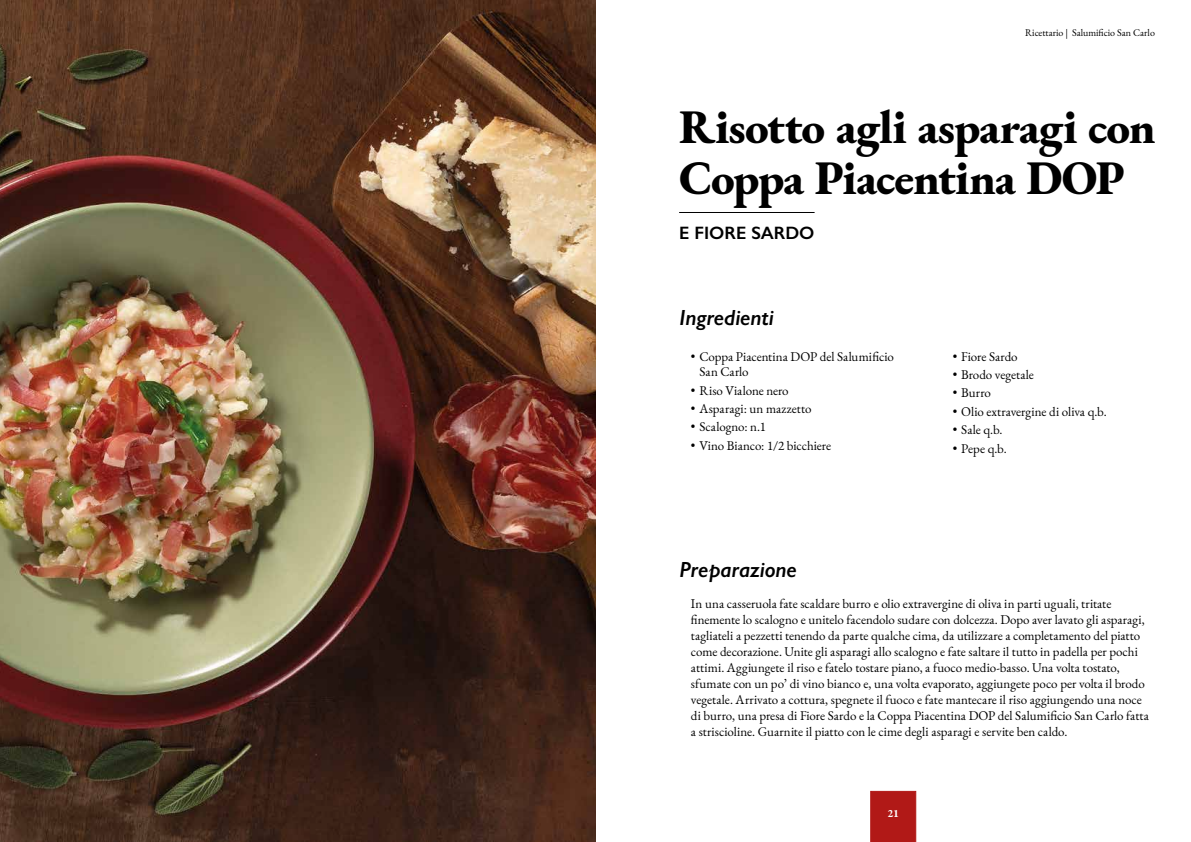
<style>
.page{position:relative;width:1191px;height:842px;background:#fff}
.page>*{position:absolute;margin:0;border:0;box-sizing:border-box;transform-origin:0 0}
.t1{font:47px/51px "EB Garamond";letter-spacing:-.02em;color:#000}
.t2{font:italic 600 22px "Gill Sans";letter-spacing:-.005em;color:#000}
.t3{font:600 18px "Gill Sans";color:#000}
.t4{font:13px/16px "EB Garamond";color:#000}
.t5{font:11px "EB Garamond";color:#fff}
.t6{font:10px "EB Garamond";color:#000}
</style>
<div class="page">
<hr style="left:679px;top:212px;width:135px;height:1px;background:#000">
<img style="left:0;top:0;width:595px;height:842px">
<div style="left:870px;top:791px;width:46px;height:51px;background:#b11917"></div>
<p class="t6" style="left:1025px;top:26px;width:131px">Ricettario | Salumificio San Carlo</p>
<h1 class="t1" style="left:679px;top:102px;width:478px">Risotto agli asparagi con<br>Coppa Piacentina DOP</h1>
<h3 class="t3" style="left:679px;top:222px;width:137px">E FIORE SARDO</h3>
<h2 class="t2" style="left:679px;top:304px;width:96px">Ingredienti</h2>
<p class="t4" style="left:699px;top:348px;width:196px;line-height:15.6px;text-indent:-9px">• Coppa Piacentina DOP del Salumificio<br>San Carlo</p>
<p class="t4" style="left:691px;top:382px;width:99px">• Riso Vialone nero</p>
<p class="t4" style="left:691px;top:401px;width:122px">• Asparagi: un mazzetto</p>
<p class="t4" style="left:691px;top:419px;width:76px">• Scalogno: n.1</p>
<p class="t4" style="left:691px;top:438px;width:142px">• Vino Bianco: 1/2 bicchiere</p>
<h2 class="t2" style="left:679px;top:556px;width:119px">Preparazione</h2>
<p class="t4" style="left:952px;top:348px;width:66px">• Fiore Sardo</p>
<p class="t4" style="left:952px;top:367px;width:83px">• Brodo vegetale</p>
<p class="t4" style="left:952px;top:385px;width:40px">• Burro</p>
<p class="t4" style="left:952px;top:404px;width:155px">• Olio extravergine di oliva q.b.</p>
<p class="t4" style="left:952px;top:422px;width:51px">• Sale q.b.</p>
<p class="t4" style="left:952px;top:440px;width:55px">• Pepe q.b.</p>
<p class="t4" style="left:691px;top:596px;width:459px">In una casseruola fate scaldare burro e olio extravergine di oliva in parti uguali, tritate finemente lo scalogno e unitelo facendolo sudare con dolcezza. Dopo aver lavato gli asparagi, tagliateli a pezzetti tenendo da parte qualche cima, da utilizzare a completamento del piatto come decorazione. Unite gli asparagi allo scalogno e fate saltare il tutto in padella per pochi attimi. Aggiungete il riso e fatelo tostare piano, a fuoco medio-basso. Una volta tostato, sfumate con un po’ di vino bianco e, una volta evaporato, aggiungete poco per volta il brodo vegetale. Arrivato a cottura, spegnete il fuoco e fate mantecare il riso aggiungendo una noce di burro, una presa di Fiore Sardo e la Coppa Piacentina DOP del Salumificio San Carlo fatta a striscioline. Guarnite il piatto con le cime degli asparagi e servite ben caldo.</p>
<p class="t5" style="left:887px;top:806px;width:13px">21</p>
</div>
